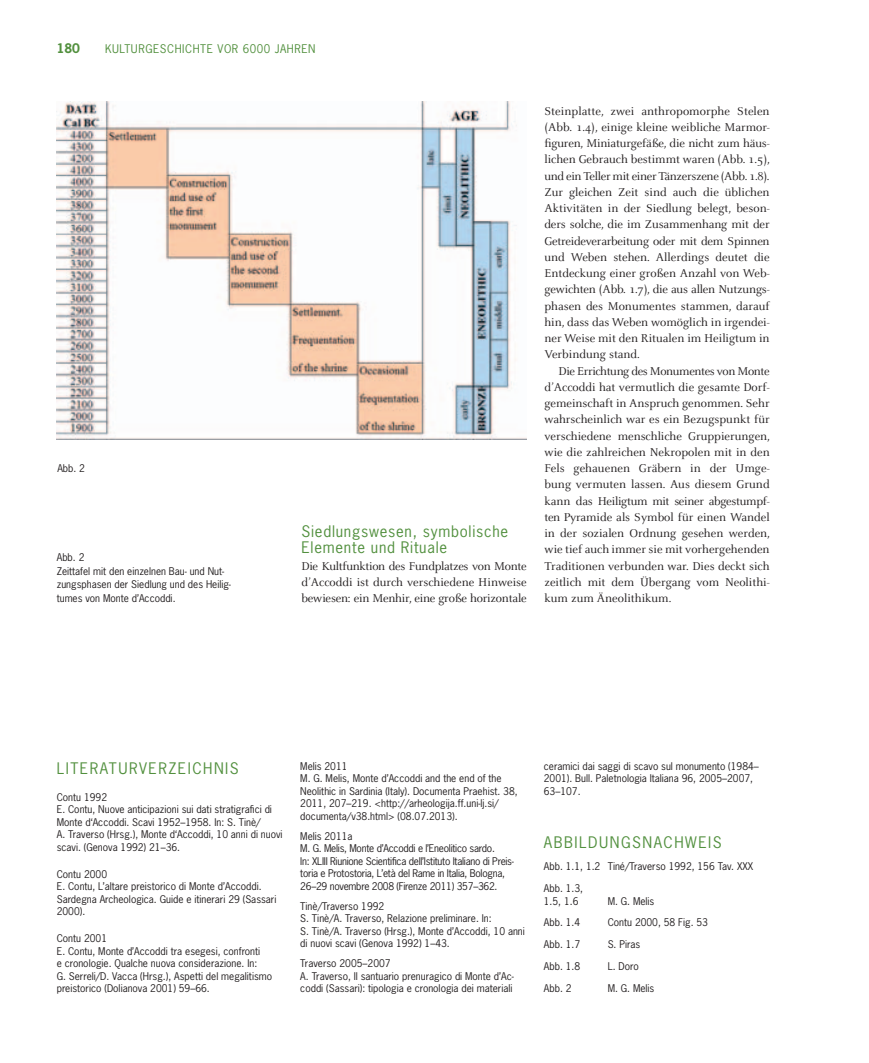
<style>
.page{position:relative;width:869px;height:1063px;background:#fff}
.page>*{position:absolute;margin:0;border:0;box-sizing:border-box;transform-origin:0 0}
.t1{font:15px/16.2px "News Gothic Std";letter-spacing:.05em;color:#52903e}
.t2{font:12.5px/16.2px "Celeste";color:#231f20;text-align:justify}
.t3{font:700 12.5px "News Gothic Std";color:#52903e}
.t4{font:11.25px "News Gothic Std";letter-spacing:.05em;color:#52903e}
.t5{font:10px/12.5px "News Gothic Std";color:#231f20}
.t6{font:10px/12.5px "News Gothic Std";letter-spacing:-.025em;color:#231f20}
.s1{font-style:inherit}
</style>
<div class="page">
<img style="left:57px;top:101px;width:469px;height:338px">
<p class="t3" style="left:57px;top:40px;width:25px">180</p>
<p class="t4" style="left:105px;top:42px;width:56px">Kulturgeschich</p>
<p class="t4" style="left:200px;top:42px;width:88px">te vor 6000 Jahren</p>
<p class="t5" style="left:57px;top:462px;width:29px">Abb. 2</p>
<p class="t5" style="left:57px;top:550px;width:176px;line-height:13.8px">Abb. 2<br>Zeittafel mit den einzelnen Bau- und Nut&shy;zungsphasen der Siedlung und des Heilig&shy;tumes von Monte d’Accoddi.</p>
<h1 class="t1" style="left:301px;top:523px;width:208px">Siedlungswesen, symbolische<br>Elemente und Rituale</h1>
<p class="t2" style="left:301px;top:558px;width:226px">Die Kultfunktion des Fundplatzes von Monte d’Accoddi ist durch verschiedene Hinweise bewiesen: ein Menhir, eine große horizontale</p>
<p class="t2" style="left:544px;top:103px;width:227px">Steinplatte, zwei anthropomorphe Stelen (Abb. 1.4), einige kleine weibliche Marmor&shy;figuren, Miniaturgefäße, die nicht zum häus&shy;lichen Gebrauch bestimmt waren (Abb. 1.5), und ein Teller mit einer Tänzerszene (Abb. 1.8).<br>Zur gleichen Zeit sind auch die üblichen Aktivitäten in der Siedlung belegt, beson&shy;ders solche, die im Zusammenhang mit der Getreideverarbeitung oder mit dem Spinnen und Weben stehen. Allerdings deutet die Entdeckung einer großen Anzahl von Web&shy;gewichten (Abb. 1.7), die aus allen Nutzungs&shy;phasen des Monumentes stammen, darauf hin, dass das Weben womöglich in irgendei&shy;ner Weise mit den Ritualen im Heiligtum in Verbindung stand.</p>
<p class="t2" style="left:544px;top:363px;width:227px;text-indent:14px">Die Errichtung des Monumentes von Monte d’Accoddi hat vermutlich die gesamte Dorf&shy;gemeinschaft in Anspruch genommen. Sehr wahrscheinlich war es ein Bezugspunkt für verschiedene menschliche Gruppierungen, wie die zahlreichen Nekropolen mit in den Fels gehauenen Gräbern in der Umge&shy;bung vermuten lassen. Aus diesem Grund kann das Heiligtum mit seiner abgestumpf&shy;ten Pyramide als Symbol für einen Wandel in der sozialen Ordnung gesehen werden, wie tief auch immer sie mit vorhergehenden Traditionen verbunden war. Dies deckt sich zeitlich mit dem Übergang vom Neolithi&shy;kum zum Äneolithikum.</p>
<h1 class="t1" style="left:57px;top:760px;width:34px">Litera</h1>
<h1 class="t1" style="left:109px;top:760px;width:50px">turverzeichnis</h1>
<p class="t5" style="left:57px;top:791px;width:227px">Contu 1992<br>E. Contu, Nuove anticipazioni sui dati stratigrafici di Monte d‘Accoddi. Scavi 1952–1958. In: S. Tinè/<br>A. Traverso (Hrsg.), Monte d‘Accoddi, 10 anni di nuovi scavi. (Genova 1992) 21–36.</p>
<p class="t5" style="left:57px;top:868px;width:221px">Contu 2000<br>E. Contu, L’altare preistorico di Monte d’Accoddi.<br>Sardegna Archeologica. Guide e itinerari 29 (Sassari<br>2000).</p>
<p class="t5" style="left:57px;top:932px;width:217px">Contu 2001<br>E. Contu, Monte d’Accoddi tra esegesi, confronti<br>e cronologie. Qualche nuova considerazione. In:<br>G. Serreli/D. Vacca (Hrsg.), Aspetti del megalitismo preistorico (Dolianova 2001) 59–66.</p>
<p class="t5" style="left:300px;top:760px;width:219px">Melis 2011<br><span class="s1">M. G.</span> Melis, Monte d’Accoddi and the end of the Neolithic in Sardinia (Italy). Documenta Praehist. 38, 2011, 207–219. &lt;http://arheologija.ff.uni-lj.si/ documenta/v38.html&gt; (08.07.2013).</p>
<p class="t6" style="left:300px;top:830px;width:215px">Melis 2011a<br>M. G. Melis, Monte d’Accoddi e l’Eneolitico sardo.<br>In: XLIII Riunione Scientifica dell’Istituto Italiano di Preis&shy;toria e Protostoria, L’età del Rame in Italia, Bologna, 26–29 novembre 2008 (Firenze 2011) 357–362.</p>
<p class="t5" style="left:300px;top:900px;width:226px">Tinè/Traverso 1992<br>S. Tinè/A. Traverso, Relazione preliminare. In:<br>S. Tinè/A. Traverso (Hrsg.), Monte d’Accoddi, 10 anni di nuovi scavi (Genova 1992) 1–43.</p>
<p class="t5" style="left:300px;top:957px;width:215px">Traverso 2005–2007<br>A. Traverso, Il santuario prenuragico di Monte d’Ac&shy;coddi (Sassari): tipologia e cronologia dei materiali</p>
<p class="t5" style="left:543px;top:760px;width:216px">ceramici dai saggi di scavo sul monumento (1984–<br>2001). Bull. Paletnologia Italiana 96, 2005–2007,<br>63–107.</p>
<h1 class="t1" style="left:543px;top:834px;width:20px">Abbild</h1>
<h1 class="t1" style="left:599px;top:834px;width:44px">ungsnachweis</h1>
<p class="t5" style="left:543px;top:855px;width:211px;line-height:21.9px">Abb. 1.1, 1.2 Tiné/Traverso 1992, 156 Tav. XXX<br>Abb. 1.3,</p>
<p class="t5" style="left:543px;top:894px;width:36px">1.5, 1.6</p>
<p class="t5" style="left:607px;top:894px;width:48px">M. G. Melis</p>
<p class="t5" style="left:543px;top:916px;width:38px">Abb. 1.4</p>
<p class="t5" style="left:607px;top:916px;width:102px">Contu 2000, 58 Fig. 53</p>
<p class="t5" style="left:543px;top:938px;width:38px">Abb. 1.7</p>
<p class="t5" style="left:607px;top:938px;width:34px">S. Piras</p>
<p class="t5" style="left:543px;top:960px;width:38px">Abb. 1.8</p>
<p class="t5" style="left:607px;top:960px;width:33px">L. Doro</p>
<p class="t5" style="left:543px;top:982px;width:29px">Abb. 2</p>
<p class="t5" style="left:607px;top:982px;width:48px">M. G. Melis</p>
</div>
